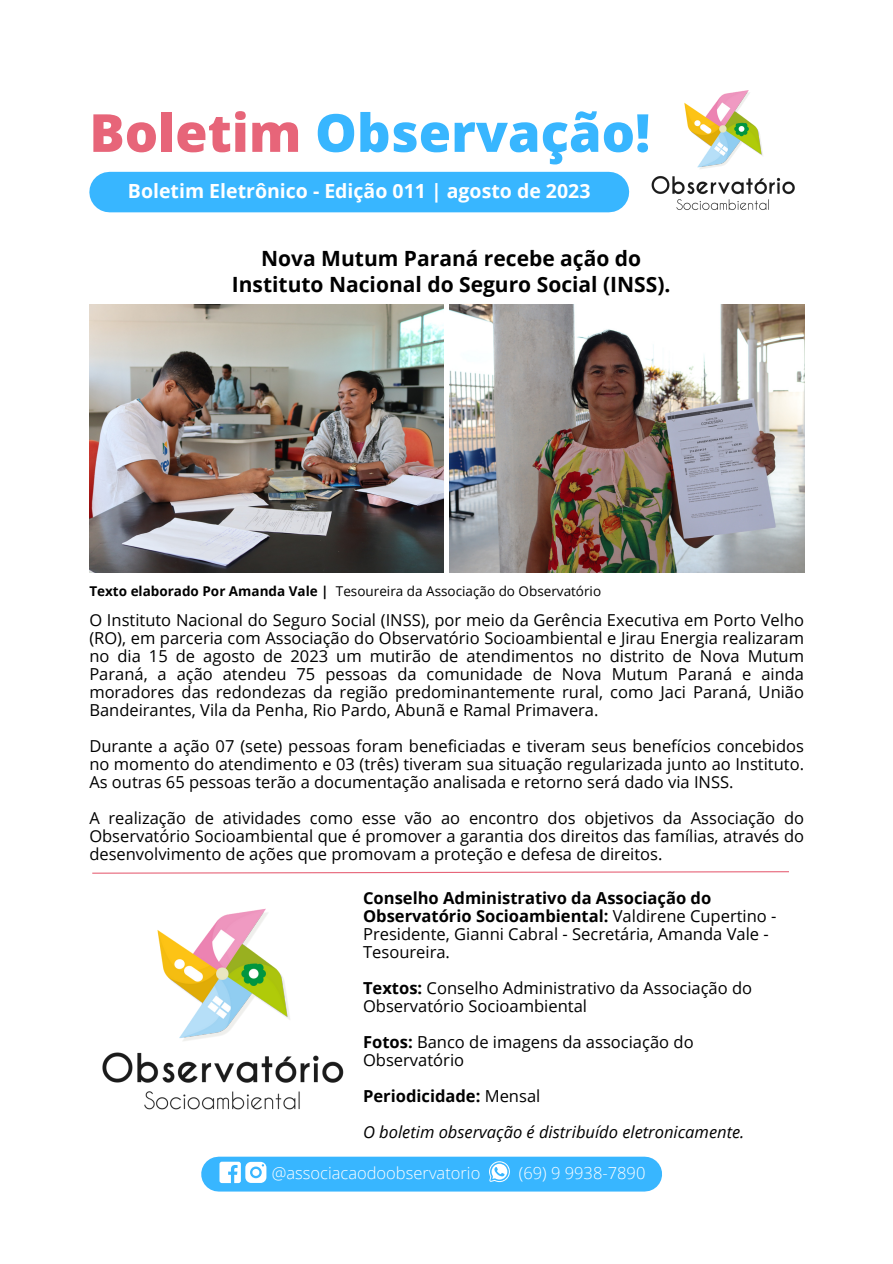
<style>
.page{position:relative;width:893px;height:1264px;background:#fff}
.page>*{position:absolute;margin:0;border:0;box-sizing:border-box;transform-origin:0 0}
.t1{font:800 52.5px "Open Sans";color:#38b6ff}
.t2{font:700 21px/25.8px "Open Sans";color:#000;text-align:center}
.t3{font:700 19.5px "Open Sans";color:#fff}
.t4{font:16.5px/18px "Open Sans";color:#000;text-align:justify}
.t5{font:italic 16.5px "Open Sans";color:#000}
.t6{font:300 16.5px "Open Sans";color:#fff}
.t7{font:700 16.5px "Open Sans";color:#000}
.t8{font:13.5px "Open Sans";color:#000}
.s1{color:#e76579}
.s2{font-weight:700}
.s3{font-weight:400}
</style>
<div class="page">
<div style="left:110px;top:172px;width:499px;height:40px;background:#38b6ff"></div>
<img style="left:651px;top:90px;width:144px;height:120px">
<div style="left:219px;top:1156px;width:425px;height:35px;background:#38b6ff"></div>
<svg style="left:219px;top:1161px;width:47px;height:22px"></svg>
<svg style="left:489px;top:1161px;width:21px;height:21px"></svg>
<img style="left:89px;top:305px;width:355px;height:267px">
<img style="left:449px;top:304px;width:355px;height:268px">
<img style="left:102px;top:908px;width:242px;height:202px">
<svg style="left:92px;top:871px;width:697px;height:3px"></svg>
<h2 class="t1" style="left:89px;top:96px;width:562px"><span class="s1">Boletim</span> Observação!</h2>
<h2 class="t3" style="left:128px;top:177px;width:464px">Boletim Eletrônico - Edição 011 | agosto de 2023</h2>
<h1 class="t2" style="left:232px;top:245px;width:440px">Nova Mutum Paraná recebe ação do<br>Instituto Nacional do Seguro Social (INSS).</h1>
<h3 class="t8" style="left:89px;top:582px;width:513px"><span class="s2">Texto elaborado Por Amanda Vale |</span> Tesoureira da Associação do Observatório</h3>
<h3 class="t4" style="left:89px;top:610px;width:716px">O Instituto Nacional do Seguro Social (INSS), por meio da Gerência Executiva em Porto Velho (RO), em parceria com Associação do Observatório Socioambiental e Jirau Energia realizaram no dia 15 de agosto de 2023 um mutirão de atendimentos no distrito de Nova Mutum Paraná, a ação atendeu 75 pessoas da comunidade de Nova Mutum Paraná e ainda moradores das redondezas da região predominantemente rural, como Jaci Paraná, União Bandeirantes, Vila da Penha, Rio Pardo, Abunã e Ramal Primavera.</h3>
<h3 class="t4" style="left:89px;top:736px;width:716px">Durante a ação 07 (sete) pessoas foram beneficiadas e tiveram seus benefícios concebidos no momento do atendimento e 03 (três) tiveram sua situação regularizada junto ao Instituto.<br>As outras 65 pessoas terão a documentação analisada e retorno será dado via INSS.</h3>
<p class="t4" style="left:89px;top:808px;width:716px">A realização de atividades como esse vão ao encontro dos objetivos da Associação do Observatório Socioambiental que é promover a garantia dos direitos das famílias, através do desenvolvimento de ações que promovam a proteção e defesa de direitos.</p>
<h3 class="t4" style="left:363px;top:888px;width:415px;text-align:left"><span class="s2">Conselho Administrativo da Associação do Observatório Socioambiental:</span> Valdirene Cupertino - Presidente, Gianni Cabral - Secretária, Amanda Vale - Tesoureira.</h3>
<h3 class="t4" style="left:363px;top:978px;width:390px"><span class="s2">Textos:</span> Conselho Administrativo da Associação do<br>Observatório Socioambiental</h3>
<h3 class="t4" style="left:363px;top:1032px;width:332px"><span class="s2">Fotos:</span> Banco de imagens da associação do<br>Observatório</h3>
<p class="t7" style="left:363px;top:1084px;width:179px">Periodicidade: <span class="s3">Mensal</span></p>
<p class="t5" style="left:363px;top:1120px;width:383px">O boletim observação é distribuído eletronicamente.</p>
<p class="t6" style="left:272px;top:1160px;width:210px">@associacaodoobservatorio</p>
<h3 class="t6" style="left:519px;top:1160px;width:128px">(69) 9 9938-7890</h3>
</div>
